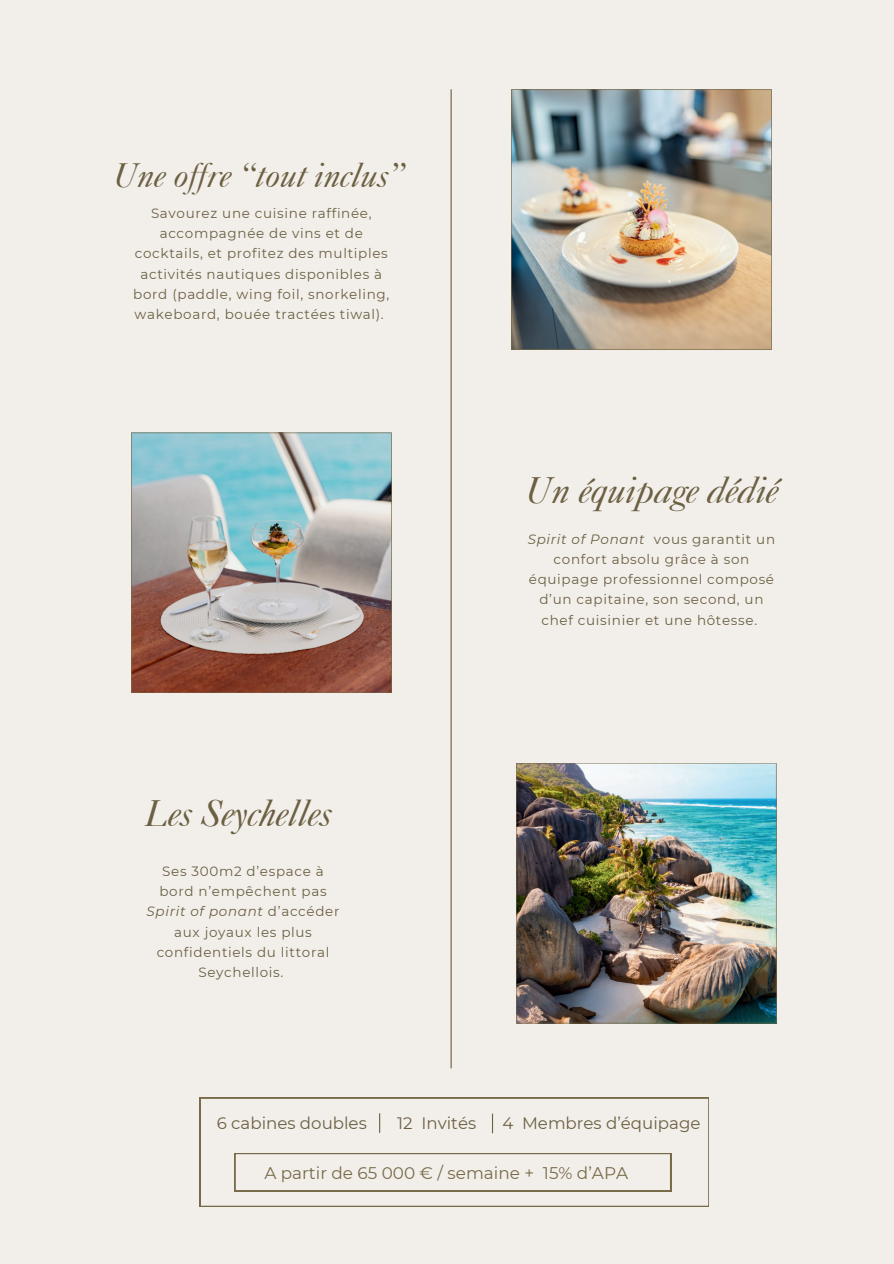
<style>
.page{position:relative;width:894px;height:1264px;background:#fff}
.page>*{position:absolute;margin:0;border:0;box-sizing:border-box;transform-origin:0 0}
.t1{font:italic 37.5px "Caslon 540 LT Std";letter-spacing:-.01em;color:#6c6042}
.t2{font:italic 34.5px "Caslon 540 LT Std";letter-spacing:-.01em;color:#6c6042}
.t3{font:16.8px "Montserrat";color:#786b49}
.t4{font:16.65px "Montserrat";color:#6c6042}
.t5{font:13.5px/20.2px "Montserrat";letter-spacing:.05em;color:#6c6042;text-align:center}
.s1{font-style:italic}
</style>
<div class="page">
<div style="left:0;top:0;width:893px;height:1263px;background:#f2efeb"></div>
<hr style="left:450px;top:89px;width:1px;height:979px;background:#6c6042">
<img style="left:511px;top:89px;width:260px;height:261px">
<img style="left:131px;top:432px;width:260px;height:261px">
<img style="left:516px;top:763px;width:260px;height:260px">
<svg style="left:200px;top:1097px;width:508px;height:109px"></svg>
<h2 class="t2" style="left:113px;top:154px;width:294px">Une offre “tout inclus”</h2>
<p class="t5" style="left:133px;top:202px;width:257px">Savourez une cuisine raffinée, accompagnée de vins et de cocktails, et profitez des multiples activités nautiques disponibles à bord (paddle, wing foil, snorkeling, wakeboard, bouée tractées tiwal).</p>
<h1 class="t1" style="left:145px;top:790px;width:188px">Les Seychelles</h1>
<p class="t5" style="left:146px;top:860px;width:194px">Ses 300m2 d’espace à bord n’empêchent pas<br><span class="s1">Spirit of ponant</span> d’accéder aux joyaux les plus confidentiels du littoral<br>Seychellois.</p>
<h1 class="t1" style="left:525px;top:468px;width:255px">Un équipage dédié</h1>
<p class="t5" style="left:527px;top:528px;width:249px"><span class="s1">Spirit of Ponant</span> vous garantit un confort absolu grâce à son équipage professionnel composé d’un capitaine, son second, un chef cuisinier et une hôtesse.</p>
<p class="t4" style="left:217px;top:1111px;width:151px">6 cabines doubles</p>
<p class="t4" style="left:397px;top:1111px;width:80px">12 Invités</p>
<p class="t4" style="left:502px;top:1111px;width:199px">4 Membres d’équipage</p>
<p class="t3" style="left:264px;top:1161px;width:365px">A partir de 65 000 € / semaine + 15% d’APA</p>
</div>
